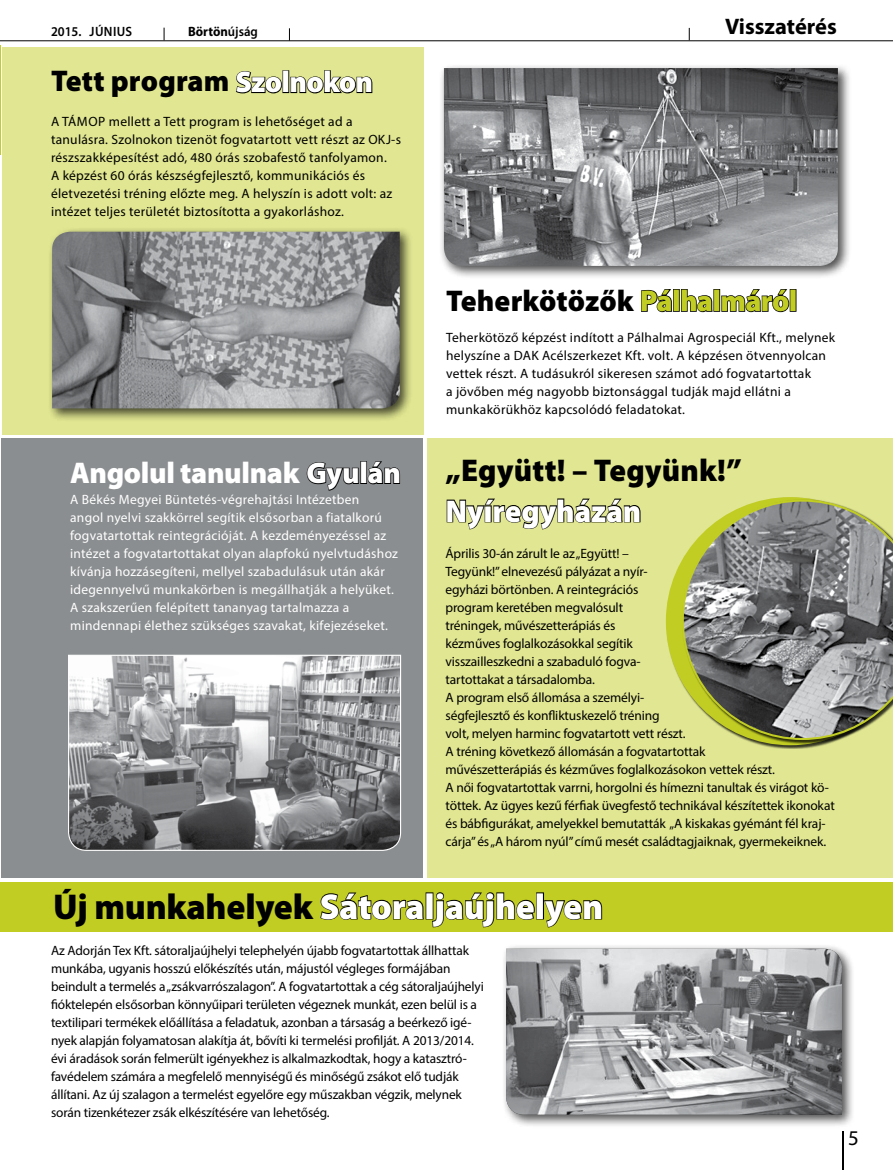
<style>
.page{position:relative;width:893px;height:1170px;background:#fff}
.page>*{position:absolute;margin:0;border:0;box-sizing:border-box;transform-origin:0 0}
.t1{font:900 36px "Myriad Pro";letter-spacing:-.01em;color:#fff}
.t2{font:900 31.5px "Myriad Pro";letter-spacing:.005em;color:#000}
.t3{font:900 31.5px "Myriad Pro";letter-spacing:-.005em;color:#fff}
.t4{font:900 30px "Myriad Pro";letter-spacing:-.005em;color:#000}
.t5{font:900 30px "Myriad Pro";letter-spacing:-.01em;color:#fff}
.t6{font:700 22.5px "Myriad Pro";color:#000}
.t7{font:21px "Myriad Pro";color:#000}
.t8{font:13.5px/18px "Myriad Pro";letter-spacing:-.01em;color:#000}
.t9{font:13.5px/18px "Myriad Pro";letter-spacing:.02em;color:#000}
.t10{font:13.5px/18px "Myriad Pro";letter-spacing:.02em;color:#fff}
.t11{font:600 13.5px "Myriad Pro";letter-spacing:.025em;color:#000;scale:.95 1}
.t12{font:700 13.5px "Myriad Pro";color:#000;scale:.95 1}
.s1{font-weight:600}
.s2{color:#fff}
.s3{color:#c1cd23}
.s4{color:#000}
</style>
<div class="page">
<svg style="left:689px;top:28px;width:1px;height:12px"></svg>
<svg style="left:641px;top:289px;width:32px;height:24px"></svg>
<div style="left:673px;top:289px;width:7px;height:23px;border:2px solid #000"></div>
<svg style="left:681px;top:289px;width:32px;height:24px"></svg>
<div style="left:713px;top:289px;width:7px;height:23px;border:2px solid #000"></div>
<svg style="left:720px;top:289px;width:70px;height:24px"></svg>
<div style="left:790px;top:289px;width:6px;height:23px;border:2px solid #000"></div>
<div style="left:427px;top:438px;width:466px;height:440px;background:#e0e691"></div>
<div style="left:2px;top:47px;width:421px;height:387px;background:#e0e691"></div>
<div style="left:1px;top:438px;width:422px;height:440px;background:#8b8e90"></div>
<hr style="left:0;top:45px;width:1px;height:110px;background:#c1cd23">
<div style="left:0;top:882px;width:893px;height:49px;background:#c1cd23"></div>
<hr style="left:0;top:40px;width:893px;height:1px;background:#000">
<svg style="left:164px;top:28px;width:1px;height:12px"></svg>
<svg style="left:320px;top:892px;width:104px;height:28px"></svg>
<div style="left:426px;top:892px;width:7px;height:27px;border:2px solid #000"></div>
<svg style="left:431px;top:892px;width:104px;height:36px"></svg>
<div style="left:536px;top:892px;width:8px;height:27px;border:2px solid #000"></div>
<svg style="left:543px;top:898px;width:60px;height:30px"></svg>
<svg style="left:306px;top:462px;width:53px;height:29px"></svg>
<div style="left:360px;top:461px;width:7px;height:23px;border:2px solid #000"></div>
<svg style="left:367px;top:461px;width:34px;height:24px"></svg>
<svg style="left:236px;top:71px;width:47px;height:23px"></svg>
<div style="left:282px;top:70px;width:7px;height:23px;border:2px solid #000"></div>
<svg style="left:290px;top:70px;width:83px;height:24px"></svg>
<div style="left:439px;top:63px;width:412px;height:216px;background:#000;opacity:.7"></div>
<img style="left:444px;top:68px;width:394px;height:198px">
<div style="left:47px;top:227px;width:366px;height:195px;background:#000;opacity:.7"></div>
<img style="left:52px;top:232px;width:348px;height:176px">
<hr style="left:842px;top:1131px;width:1px;height:38px;background:#000">
<svg style="left:68px;top:654px;width:334px;height:197px"></svg>
<div style="left:501px;top:943px;width:355px;height:185px;background:#000;opacity:.7"></div>
<img style="left:506px;top:948px;width:336px;height:166px">
<svg style="left:289px;top:28px;width:1px;height:13px"></svg>
<svg style="left:666px;top:497px;width:165px;height:248px"></svg>
<svg style="left:682px;top:499px;width:211px;height:241px;background:#8e907b"></svg>
<svg style="left:446px;top:498px;width:195px;height:32px"></svg>
<p class="t11" style="left:51px;top:23px;width:87px">2015. JÚNIUS</p>
<p class="t12" style="left:188px;top:22px;width:75px">Börtön<span class="s1">újság</span></p>
<h3 class="t4" style="left:51px;top:61px;width:324px">Tett program <span class="s2">Szolnokon</span></h3>
<p class="t8" style="left:51px;top:112px;width:28px">A Támo</p>
<p class="t9" style="left:51px;top:112px;width:352px;text-indent:47px">p mellett a Tett program is lehetőséget ad a tanulásra. Szolnokon tizenöt fogvatartott vett részt az OKJ-s részszakképesítést adó, 480 órás szobafestő tanfolyamon.<br>A képzést 60 órás készségfejlesztő, kommunikációs és életvezetési tréning előzte meg. A helyszín is adott volt: az intézet teljes területét biztosította a gyakorláshoz.</p>
<h3 class="t6" style="left:725px;top:12px;width:113px">Visszatérés</h3>
<h3 class="t4" style="left:446px;top:281px;width:353px">Teherkötözők <span class="s3">Pálhalmáról</span></h3>
<p class="t9" style="left:446px;top:328px;width:391px">Teherkötöző képzést indított a Pálhalmai Agrospeciál Kft., melynek helyszíne a DAK Acélszerkezet Kft. volt. A képzésen ötvennyolcan vettek részt. A tudásukról sikeresen számot adó fogvatartottak<br>a jövőben még nagyobb biztonsággal tudják majd ellátni a munkakörükhöz kapcsolódó feladatokat.</p>
<h3 class="t5" style="left:70px;top:453px;width:332px">Angolul tanulnak Gyulán</h3>
<p class="t10" style="left:70px;top:490px;width:329px">A Békés Megyei Büntetés-végrehajtási Intézetben<br>angol nyelvi szakkörrel segítik elsősorban a fiatalkorú fogvatartottak reintegrációját. A kezdeményezéssel az intézet a fogvatartottakat olyan alapfokú nyelvtudáshoz kívánja hozzásegíteni, mellyel szabadulásuk után akár idegennyelvű munkakörben is megállhatják a helyüket.<br>A szakszerűen felépített tananyag tartalmazza a mindennapi élethez szükséges szavakat, kifejezéseket.</p>
<h2 class="t2" style="left:445px;top:449px;width:298px">„Együtt! – Tegyünk!”</h2>
<h2 class="t3" style="left:445px;top:490px;width:197px">Nyíregyházán</h2>
<p class="t8" style="left:445px;top:544px;width:391px">Április 30-án zárult le az „Együtt! –<br>Tegyünk!” elnevezésű pályázat a nyír-<br>egyházi börtönben. A reintegrációs<br>program keretében megvalósult<br>tréningek, művészetterápiás és<br>kézműves foglalkozásokkal segítik<br>visszailleszkedni a szabaduló fogva-<br>tartottakat a társadalomba.<br>A program első állomása a személyi-<br>ségfejlesztő és konfliktuskezelő tréning<br>volt, melyen harminc fogvatartott vett részt.<br>A tréning következő állomásán a fogvatartottak<br>művészetterápiás és kézműves foglalkozásokon vettek részt.<br>A női fogvatartottak varrni, horgolni és hímezni tanultak és virágot kö&shy;töttek. Az ügyes kezű férfiak üvegfestő technikával készítettek ikonokat és bábfigurákat, amelyekkel bemutatták „A kiskakas gyémánt fél kraj&shy;cárja” és „A három nyúl” című mesét családtagjaiknak, gyermekeiknek.</p>
<h1 class="t1" style="left:53px;top:882px;width:552px"><span class="s4">Új munkahelyek</span> Sátoraljaújhelyen</h1>
<p class="t8" style="left:51px;top:940px;width:434px">Az Adorján Tex Kft. sátoraljaújhelyi telephelyén újabb fogvatartottak állhattak munkába, ugyanis hosszú előkészítés után, májustól végleges formájában beindult a termelés a „zsákvarrószalagon”. A fogvatartottak a cég sátoraljaújhelyi fióktelepén elsősorban könnyűipari területen végeznek munkát, ezen belül is a textilipari termékek előállítása a feladatuk, azonban a társaság a beérkező igé&shy;nyek alapján folyamatosan alakítja át, bővíti ki termelési profilját. A 2013/2014. évi áradások során felmerült igényekhez is alkalmazkodtak, hogy a katasztró&shy;favédelem számára a megfelelő mennyiségű és minőségű zsákot elő tudják állítani. Az új szalagon a termelést egyelőre egy műszakban végzik, melynek során tizenkétezer zsák elkészítésére van lehetőség.</p>
<h3 class="t7" style="left:848px;top:1125px;width:12px">5</h3>
</div>
